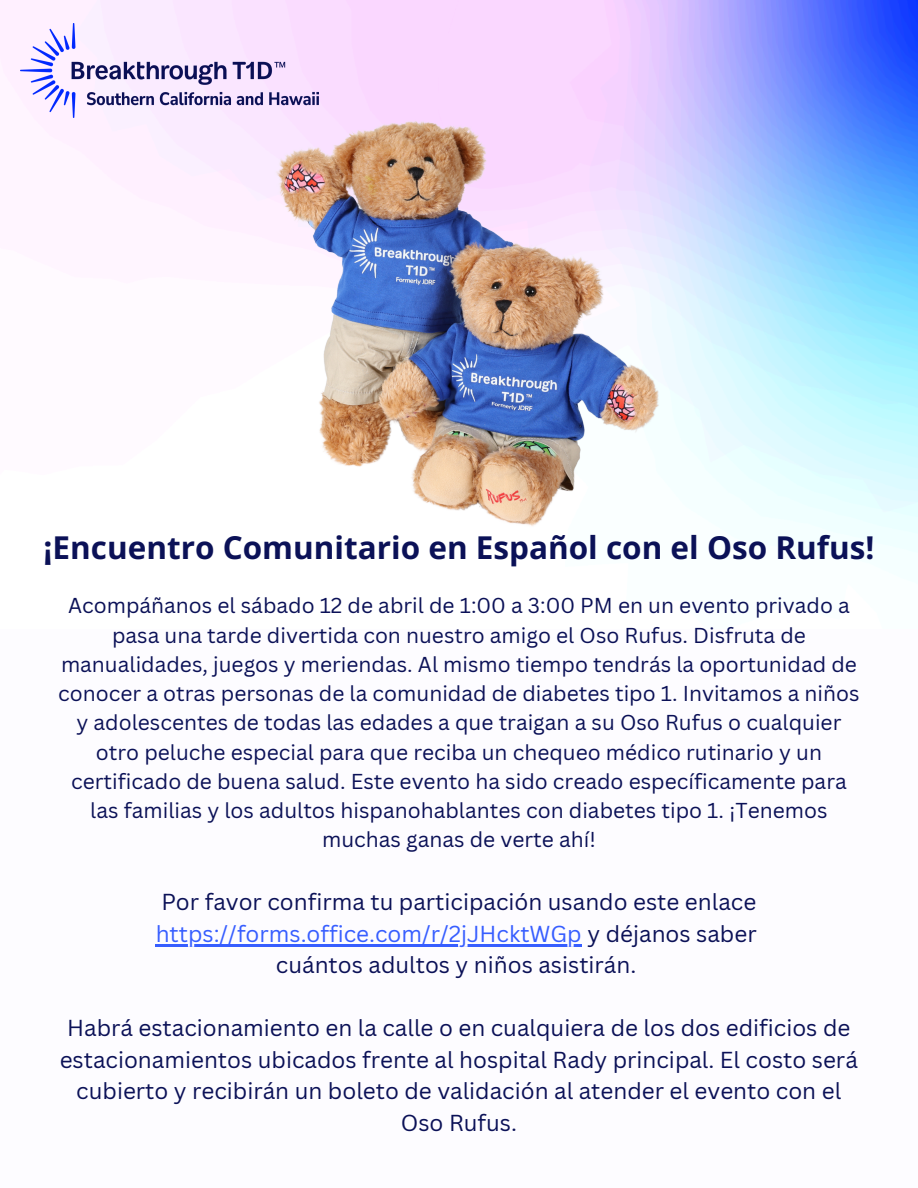
<style>
.page{position:relative;width:918px;height:1188px;background:#fff}
.page>*{position:absolute;margin:0;border:0;box-sizing:border-box;transform-origin:0 0}
.t1{font:700 31.5px "Open Sans";color:#0b1157}
.t2{font:22.5px/31.5px "Canva Sans";color:#0b1157;text-align:center}
.t3{font:21px/29.2px "Canva Sans";color:#0b1157;text-align:center}
.s1{color:#375eff}
</style>
<div class="page">
<img style="left:0;top:0;width:918px;height:553px">
<img style="left:80px;top:61px;width:759px;height:492px">
<img style="left:21px;top:24px;width:298px;height:93px">
<hr style="left:156px;top:944px;width:426px;height:2px;background:#375eff">
<p class="t1" style="left:44px;top:525px;width:832px">¡Encuentro Comunitario en Español con el Oso Rufus!</p>
<p class="t3" style="left:58px;top:591px;width:803px">Acompáñanos el sábado 12 de abril de 1:00 a 3:00 PM en un evento privado a pasa una tarde divertida con nuestro amigo el Oso Rufus. Disfruta de manualidades, juegos y meriendas. Al mismo tiempo tendrás la oportunidad de conocer a otras personas de la comunidad de diabetes tipo 1. Invitamos a niños y adolescentes de todas las edades a que traigan a su Oso Rufus o cualquier otro peluche especial para que reciba un chequeo médico rutinario y un certificado de buena salud. Este evento ha sido creado específicamente para las familias y los adultos hispanohablantes con diabetes tipo 1. ¡Tenemos muchas ganas de verte ahí!</p>
<p class="t2" style="left:161px;top:886px;width:597px">Por favor confirma tu participación usando este enlace</p>
<h1 class="t2" style="left:156px;top:917px;width:603px"><span class="s1">https://forms.office.com/r/2jJHcktWGp</span> y déjanos saber cuántos adultos y niños asistirán.</h1>
<p class="t2" style="left:67px;top:1012px;width:785px">Habrá estacionamiento en la calle o en cualquiera de los dos edificios de</p>
<p class="t2" style="left:60px;top:1043px;width:800px">estacionamientos ubicados frente al hospital Rady principal. El costo será cubierto y recibirán un boleto de validación al atender el evento con el<br>Oso Rufus.</p>
</div>
